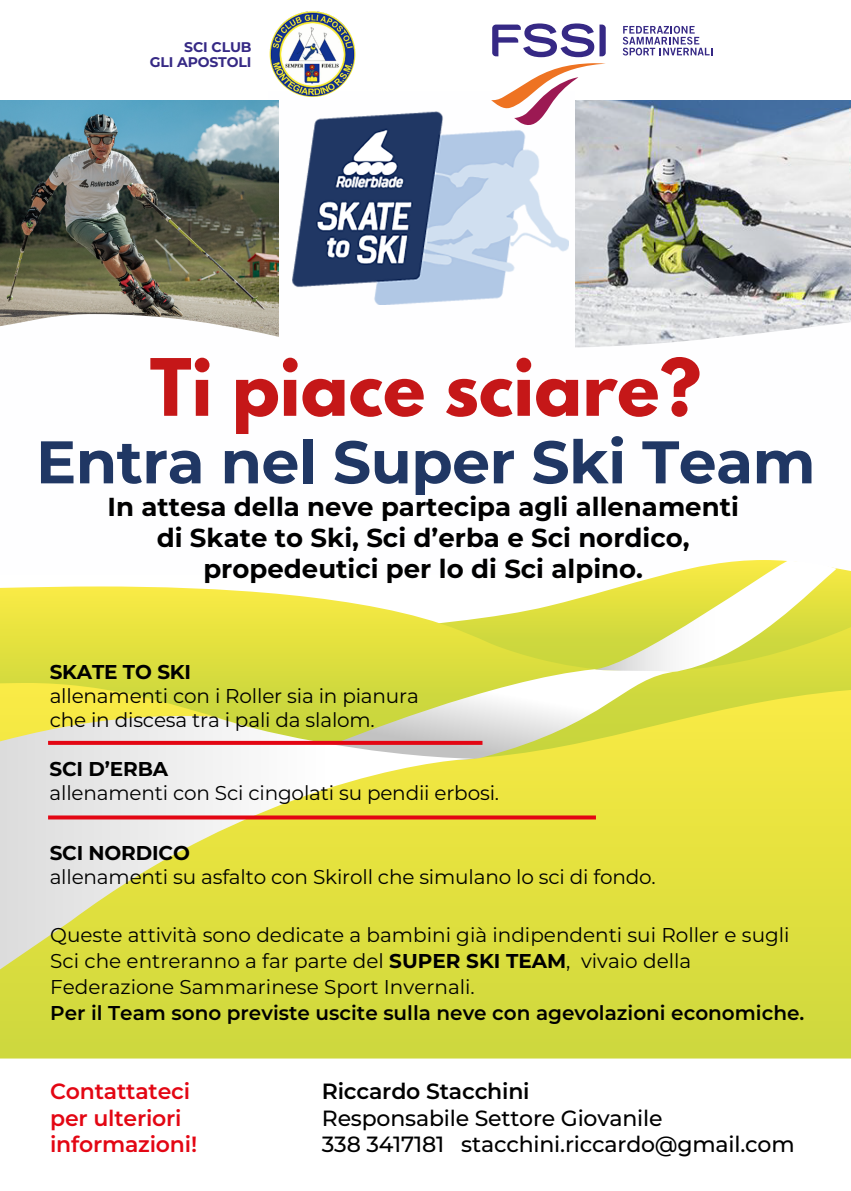
<style>
.page{position:relative;width:851px;height:1191px;background:#fff}
.page>*{position:absolute;margin:0;border:0;box-sizing:border-box;transform-origin:0 0}
.t1{font:700 70px "League Spartan";color:#c51718}
.t2{font:700 60px "Montserrat";letter-spacing:-.01em;color:#203764}
.t3{font:700 26px/31.2px "Montserrat";color:#000;text-align:center}
.t4{font:500 22px/26.4px "Montserrat";letter-spacing:-.01em;color:#000}
.t5{font:600 22px/26.4px "Montserrat";letter-spacing:-.01em;color:#e30613}
.t6{font:600 22px "Montserrat";letter-spacing:-.01em;color:#000}
.t7{font:20px/26px "Montserrat";letter-spacing:-.01em;color:#000}
.t8{font:600 20px "Montserrat";color:#000}
.t9{font:700 20px "Montserrat";letter-spacing:-.01em;color:#000}
.t10{font:700 14px/14.8px "Montserrat";letter-spacing:-.01em;color:#362985;text-align:right}
.s1{font-weight:700}
</style>
<div class="page">
<img style="left:575px;top:100px;width:275px;height:214px">
<img style="left:0;top:100px;width:278px;height:214px">
<svg style="left:0;top:314px;width:850px;height:34px"></svg>
<svg style="left:0;top:586px;width:850px;height:97px;background:#e7e346"></svg>
<svg style="left:0;top:683px;width:850px;height:375px;background:#dcdd3e"></svg>
<svg style="left:324px;top:561px;width:512px;height:202px"></svg>
<svg style="left:0;top:716px;width:474px;height:253px;background:#e4e387"></svg>
<svg style="left:491px;top:63px;width:114px;height:65px"></svg>
<svg style="left:492px;top:23px;width:113px;height:34px"></svg>
<svg style="left:622px;top:26px;width:90px;height:29px"></svg>
<img style="left:269px;top:11px;width:86px;height:86px;border-radius:43px">
<img style="left:292px;top:111px;width:276px;height:194px">
<svg style="left:48px;top:741px;width:434px;height:4px;background:#e20c18"></svg>
<svg style="left:48px;top:815px;width:548px;height:4px;background:#e32120"></svg>
<p class="t10" style="left:150px;top:39px;width:103px">SCI CLUB<br>GLI APOSTOLI</p>
<h1 class="t1" style="left:150px;top:333px;width:552px">Ti piace sciare?</h1>
<h2 class="t2" style="left:36px;top:419px;width:781px">Entra nel Super Ski Team</h2>
<h3 class="t3" style="left:107px;top:489px;width:632px">In attesa della neve partecipa agli allenamenti di Skate to Ski, Sci d’erba e Sci nordico, propedeutici per lo di Sci alpino.</h3>
<p class="t9" style="left:50px;top:657px;width:143px">SKATE TO SKI</p>
<p class="t7" style="left:50px;top:683px;width:370px;line-height:24px">allenamenti con i Roller sia in pianura che in discesa tra i pali da slalom.</p>
<p class="t9" style="left:50px;top:754px;width:120px">SCI D’ERBA</p>
<p class="t7" style="left:50px;top:779px;width:451px">allenamenti con Sci cingolati su pendii erbosi.</p>
<p class="t9" style="left:50px;top:838px;width:142px">SCI NORDICO</p>
<p class="t7" style="left:50px;top:863px;width:607px">allenamenti su asfalto con Skiroll che simulano lo sci di fondo.</p>
<p class="t7" style="left:50px;top:921px;width:740px">Queste attività sono dedicate a bambini già indipendenti sui Roller e sugli<br>Sci che entreranno a far parte del <span class="s1">SUPER SKI TEAM</span>, vivaio della<br>Federazione Sammarinese Sport Invernali.</p>
<p class="t8" style="left:50px;top:999px;width:755px">Per il Team sono previste uscite sulla neve con agevolazioni economiche.</p>
<p class="t5" style="left:50px;top:1077px;width:148px">Contattateci per ulteriori informazioni!</p>
<p class="t6" style="left:322px;top:1075px;width:209px">Riccardo Stacchini</p>
<p class="t4" style="left:322px;top:1103px;width:474px">Responsabile Settore Giovanile<br>338 3417181 stacchini.riccardo@gmail.com</p>
</div>
